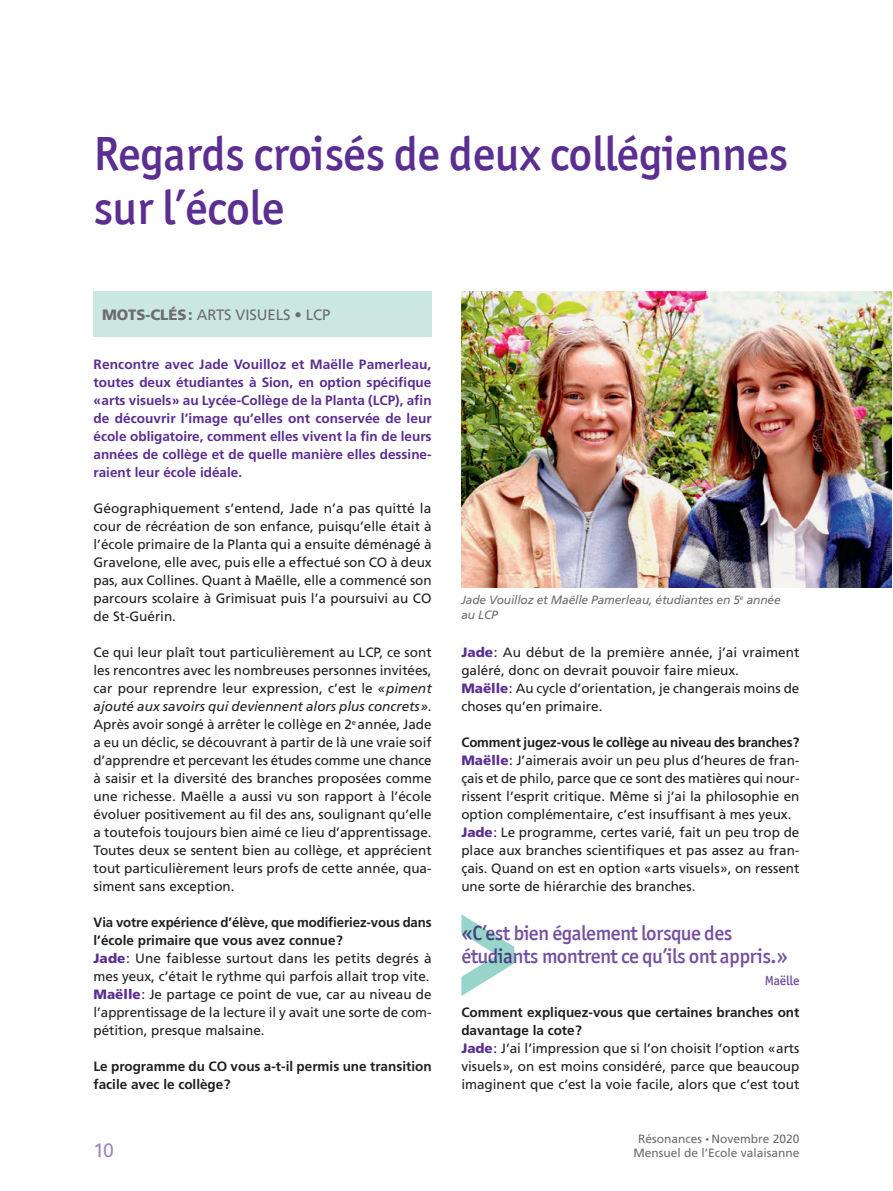
<style>
.page{position:relative;width:893px;height:1191px;background:#fff}
.page>*{position:absolute;margin:0;border:0;box-sizing:border-box;transform-origin:0 0}
.t1{font:500 48px/54px "Officina San ITC";letter-spacing:-.01em;color:#5b2e91}
.t2{font:500 20.55px/22.5px "Officina San ITC";letter-spacing:-.025em;color:#7450a0}
.t3{font:19.5px "Univers LT Std";color:#9c85bd}
.t4{font:15px "Frutiger";letter-spacing:-.005em;color:#6c6d70}
.t5{font:13.5px/18px "Frutiger";color:#231f20}
.t6{font:700 13.5px/18px "Frutiger";color:#5b2e91;text-align:justify}
.t7{font:700 13.5px/18px "Frutiger";color:#231f20}
.t8{font:500 13.2px "Officina San ITC";letter-spacing:-.01em;color:#7450a0}
.t9{font:italic 12px/15px "Frutiger";letter-spacing:-.015em;color:#6c6d70}
.t10{font:12px "Frutiger";color:#6c6d70}
.s1{font-weight:900}
.s2{font-style:italic}
.s3{font-weight:700}
.s4{font-weight:900;color:#5b2e91}
.s5{font-size:7.5px}
</style>
<div class="page">
<div style="left:94px;top:291px;width:338px;height:46px;background:#cae7e1"></div>
<img style="left:461px;top:291px;width:430px;height:296px">
<svg style="left:461px;top:914px;width:53px;height:82px"></svg>
<h1 class="t1" style="left:94px;top:127px;width:696px">Regards croisés de deux collégiennes sur l’école</h1>
<p class="t4" style="left:102px;top:305px;width:230px"><span class="s1">MOTS-CLÉS:</span> ARTS VISUELS • LCP</p>
<p class="t6" style="left:94px;top:355px;width:340px">Rencontre avec Jade Vouilloz et Maëlle Pamerleau, toutes deux étudiantes à Sion, en option spécifique «arts visuels» au Lycée-Collège de la Planta (LCP), afin de découvrir l’image qu’elles ont conservée de leur école obligatoire, comment elles vivent la fin de leurs années de collège et de quelle manière elles dessine&shy;raient leur école idéale.</p>
<p class="t5" style="left:94px;top:499px;width:340px;text-align:justify">Géographiquement s’entend, Jade n’a pas quitté la cour de récréation de son enfance, puisqu’elle était à l’école primaire de la Planta qui a ensuite déménagé à Gravelone, elle avec, puis elle a effectué son CO à deux pas, aux Collines. Quant à Maëlle, elle a commencé son parcours scolaire à Grimisuat puis l’a poursuivi au CO de St-Guérin.</p>
<p class="t5" style="left:94px;top:643px;width:340px;text-align:justify">Ce qui leur plaît tout particulièrement au LCP, ce sont les rencontres avec les nombreuses personnes invitées, car pour reprendre leur expression, c’est le <span class="s2">«piment ajouté aux savoirs qui deviennent alors plus concrets»</span>.<br>Après avoir songé à arrêter le collège en 2<sup>e</sup> année, Jade a eu un déclic, se découvrant à partir de là une vraie soif d’apprendre et percevant les études comme une chance à saisir et la diversité des branches proposées comme une richesse. Maëlle a aussi vu son rapport à l’école évoluer positivement au fil des ans, soulignant qu’elle a toutefois toujours bien aimé ce lieu d’apprentissage.<br>Toutes deux se sentent bien au collège, et apprécient tout particulièrement leurs profs de cette année, qua&shy;siment sans exception.</p>
<p class="t5" style="left:94px;top:913px;width:340px"><span class="s3">Via votre expérience d’élève, que modifieriez-vous dans l’école primaire que vous avez connue?<br></span><span class="s4">Jade</span>: Une faiblesse surtout dans les petits degrés à mes yeux, c’était le rythme qui parfois allait trop vite.<br><span class="s4">Maëlle</span>: Je partage ce point de vue, car au niveau de l’apprentissage de la lecture il y avait une sorte de com&shy;pétition, presque malsaine.</p>
<p class="t7" style="left:94px;top:1057px;width:340px">Le programme du CO vous a-t-il permis une transition facile avec le collège?</p>
<p class="t9" style="left:461px;top:592px;width:321px">Jade Vouilloz et Maëlle Pamerleau, étudiantes en 5<sup>e</sup> année au LCP</p>
<p class="t5" style="left:461px;top:643px;width:340px"><span class="s4">Jade</span>: Au début de la première année, j’ai vraiment galéré, donc on devrait pouvoir faire mieux.<br><span class="s4">Maëlle</span>: Au cycle d’orientation, je changerais moins de choses qu’en primaire.</p>
<p class="t5" style="left:461px;top:733px;width:340px"><span class="s3">Comment jugez-vous le collège au niveau des branches?<br></span><span class="s4">Maëlle</span>: J’aimerais avoir un peu plus d’heures de fran&shy;çais et de philo, parce que ce sont des matières qui nour&shy;rissent l’esprit critique. Même si j’ai la philosophie en option complémentaire, c’est insuffisant à mes yeux.<br><span class="s4">Jade</span>: Le programme, certes varié, fait un peu trop de place aux branches scientifiques et pas assez au fran&shy;çais. Quand on est en option «arts visuels», on ressent une sorte de hiérarchie des branches.</p>
<h2 class="t2" style="left:461px;top:922px;width:328px">«C’est bien également lorsque des étudiants montrent ce qu’ils ont appris.»</h2>
<p class="t8" style="left:765px;top:973px;width:36px">Maëlle</p>
<p class="t5" style="left:461px;top:1003px;width:340px"><span class="s3">Comment expliquez-vous que certaines branches ont davantage la cote?<br></span><span class="s4">Jade</span>: J’ai l’impression que si l’on choisit l’option «arts visuels», on est moins considéré, parce que beaucoup imaginent que c’est la voie facile, alors que c’est tout</p>
<p class="t10" style="left:638px;top:1131px;width:163px">Résonances <span class="s5">•</span> Novembre 2020</p>
<h3 class="t3" style="left:94px;top:1138px;width:22px">10</h3>
<p class="t10" style="left:633px;top:1145px;width:168px">Mensuel de l’Ecole valaisanne</p>
</div>
